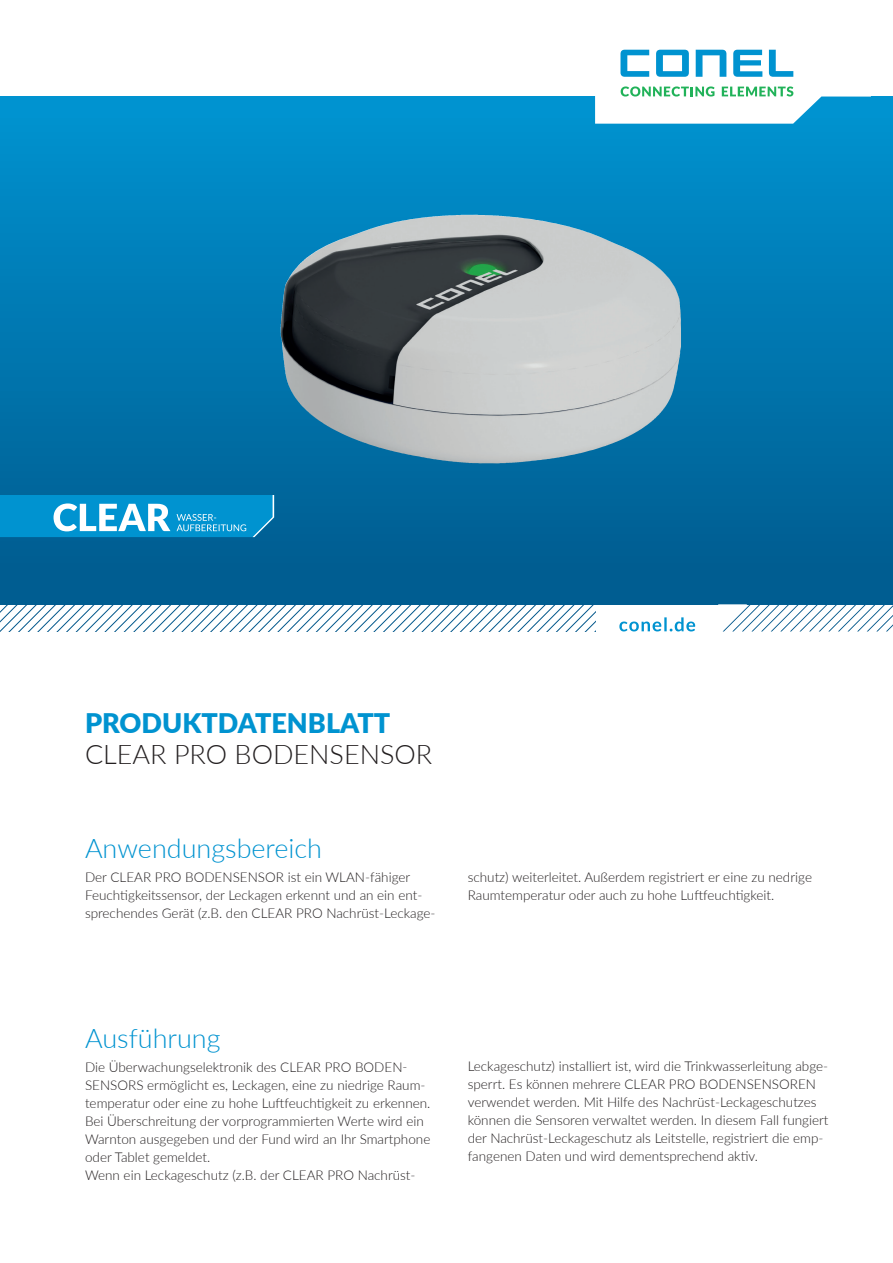
<style>
.page{position:relative;width:893px;height:1263px;background:#fff}
.page>*{position:absolute;margin:0;border:0;box-sizing:border-box;transform-origin:0 0}
.t1{font:300 27px "Lato";color:#0093d0}
.t2{font:300 27px "Lato";color:#231f20}
.t3{font:900 27px "Lato";color:#0093d0}
.t4{font:300 13.5px/18px "Lato";color:#231f20}
</style>
<div class="page">
<svg style="left:0;top:97px;width:893px;height:507px;background:#1c7dac"></svg>
<svg style="left:718px;top:604px;width:175px;height:27px"></svg>
<svg style="left:619px;top:617px;width:76px;height:14px"></svg>
<svg style="left:595px;top:49px;width:276px;height:75px"></svg>
<svg style="left:0;top:604px;width:595px;height:27px"></svg>
<img style="left:312px;top:215px;width:161px;height:39px">
<svg style="left:0;top:495px;width:274px;height:42px;background:#29a3d6"></svg>
<h1 class="t3" style="left:85px;top:702px;width:307px">PRODUKTDATENBLATT</h1>
<h1 class="t2" style="left:85px;top:736px;width:349px">CLEAR PRO BODENSENSOR</h1>
<h1 class="t1" style="left:85px;top:829px;width:239px">Anwendungsbereich</h1>
<p class="t4" style="left:85px;top:868px;width:352px">Der CLEAR PRO BODENSENSOR ist ein WLAN-fähiger<br>Feuchtigkeitssensor, der Leckagen erkennt und an ein ent&shy;sprechendes Gerät (z.B. den CLEAR PRO Nachrüst-Leckage-</p>
<p class="t4" style="left:468px;top:868px;width:346px">schutz) weiterleitet. Außerdem registriert er eine zu nedrige<br>Raumtemperatur oder auch zu hohe Luftfeuchtigkeit.</p>
<h1 class="t1" style="left:85px;top:1019px;width:137px">Ausführung</h1>
<p class="t4" style="left:85px;top:1057px;width:347px">Die Überwachungselektronik des CLEAR PRO BODEN-SENSORS ermöglicht es, Leckagen, eine zu niedrige Raum&shy;temperatur oder eine zu hohe Luftfeuchtigkeit zu erkennen.<br>Bei Überschreitung der vorprogrammierten Werte wird ein Warnton ausgegeben und der Fund wird an Ihr Smartphone oder Tablet gemeldet.<br>Wenn ein Leckageschutz (z.B. der CLEAR PRO Nachrüst-</p>
<p class="t4" style="left:468px;top:1057px;width:362px">Leckageschutz) installiert ist, wird die Trinkwasserleitung abge&shy;sperrt. Es können mehrere CLEAR PRO BODENSENSOREN verwendet werden. Mit Hilfe des Nachrüst-Leckageschutzes können die Sensoren verwaltet werden. In diesem Fall fungiert der Nachrüst-Leckageschutz als Leitstelle, registriert die emp&shy;fangenen Daten und wird dementsprechend aktiv.</p>
</div>
